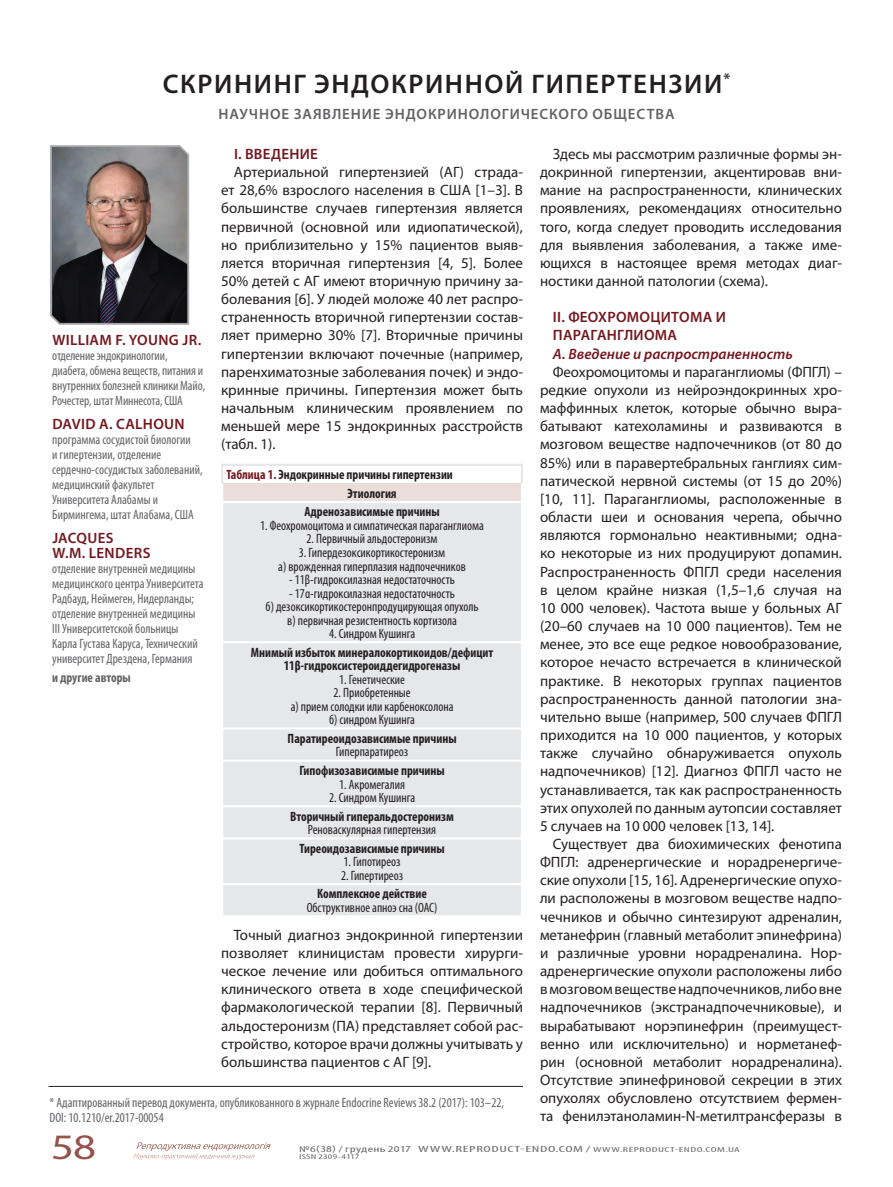
<style>
.page{position:relative;width:893px;height:1187px;background:#fff}
.page>*{position:absolute;margin:0;border:0;box-sizing:border-box;transform-origin:0 0}
.t1{font:35.85px "Myriad Pro";color:#95534b;scale:1.25 1}
.t2{font:600 27px "Myriad Pro";letter-spacing:.06em;color:#231f20}
.t3{font:15px/18.1px "Myriad Pro";color:#231f20;text-align:justify}
.t4{font:600 15px/18.1px "Myriad Pro";letter-spacing:.015em;color:#741820}
.t5{font:600 15px "Myriad Pro";letter-spacing:.06em;color:#636366}
.t6{font:italic 600 15px "Myriad Pro";color:#741820}
.t7{font:condensed 13.5px/15px "Myriad Pro";color:#636366}
.t8{font:condensed 13.5px/13.5px "Myriad Pro";color:#231f20;text-align:center}
.t9{font:700 condensed 13.5px/13.5px "Myriad Pro";color:#231f20;text-align:center}
.t10{font:700 condensed 13.5px "Myriad Pro";color:#636366}
.t11{font:condensed 9px "Myriad Pro";letter-spacing:.035em;color:#6c6d70;scale:1.67 1}
.t12{font:condensed 7.2px "Myriad Pro";letter-spacing:.01em;color:#6c6d70;scale:1.67 1}
.s1{color:#741820}
.s2{font-size:7.2px}
</style>
<div class="page">
<svg style="left:133px;top:1142px;width:138px;height:17px"></svg>
<svg style="left:50px;top:145px;width:139px;height:179px;background:#6a6363"></svg>
<hr style="left:48px;top:1086px;width:475px;height:1px;background:#231f20">
<div style="left:222px;top:483px;width:300px;height:19px;background:#ebddd9"></div>
<div style="left:223px;top:503px;width:298px;height:412px;background:#e6e7e9"></div>
<hr style="left:221px;top:463px;width:302px;height:3px;background:#e6e7e9">
<svg style="left:221px;top:466px;width:2px;height:35px"></svg>
<svg style="left:521px;top:466px;width:2px;height:35px"></svg>
<hr style="left:221px;top:501px;width:302px;height:2px;background:#fff">
<hr style="left:221px;top:641px;width:302px;height:2px;background:#fff">
<hr style="left:221px;top:727px;width:302px;height:2px;background:#fff">
<hr style="left:221px;top:759px;width:302px;height:2px;background:#fff">
<hr style="left:221px;top:805px;width:302px;height:2px;background:#fff">
<hr style="left:221px;top:837px;width:302px;height:2px;background:#fff">
<hr style="left:221px;top:882px;width:302px;height:3px;background:#fff">
<h2 class="t2" style="left:163px;top:66px;width:569px">СКРИНИНГ ЭНДОКРИННОЙ ГИПЕРТЕНЗИИ<sup>*</sup></h2>
<p class="t5" style="left:218px;top:104px;width:458px">НАУЧНОЕ ЗАЯВЛЕНИЕ ЭНДОКРИНОЛОГИЧЕСКОГО ОБЩЕСТВА</p>
<p class="t4" style="left:52px;top:331px;width:150px">WILLIAM F. YOUNG JR.</p>
<p class="t7" style="left:52px;top:348px;width:154px">отделение эндокринологии, диабета, обмена веществ, питания и внутренних болезней клиники Майо,<br>Рочестер, штат Миннесота, США</p>
<p class="t4" style="left:52px;top:414px;width:134px">DAVID A. CALHOUN</p>
<p class="t7" style="left:52px;top:432px;width:152px">программа сосудистой биологии<br>и гипертензии, отделение сердечно-сосудистых заболеваний, медицинский факультет<br>Университета Алабамы и<br>Бирмингема, штат Алабама, США</p>
<p class="t4" style="left:52px;top:529px;width:100px;line-height:15px">JACQUES<br>W.M. LENDERS</p>
<p class="t7" style="left:52px;top:560px;width:153px">отделение внутренней медицины медицинского центра Университета Радбауд, Неймеген, Нидерланды; отделение внутренней медицины III Университетской больницы Карла Густава Каруса, Технический университет Дрездена, Германия</p>
<p class="t10" style="left:52px;top:669px;width:80px">и другие авторы</p>
<p class="t4" style="left:234px;top:144px;width:85px">I. ВВЕДЕНИЕ</p>
<p class="t3" style="left:221px;top:163px;width:303px;text-indent:13px">Артериальной гипертензией (АГ) страда&shy;ет 28,6% взрослого населения в США [1–3]. В большинстве случаев гипертензия является первичной (основной или идиопатической), но приблизительно у 15% пациентов выяв&shy;ляется вторичная гипертензия [4, 5]. Более 50% детей с АГ имеют вторичную причину за&shy;болевания [6]. У людей моложе 40 лет распро&shy;страненность вторичной гипертензии состав&shy;ляет примерно 30% [7]. Вторичные причины гипертензии включают почечные (например, паренхиматозные заболевания почек) и эндо&shy;кринные причины. Гипертензия может быть начальным клиническим проявлением по меньшей мере 15 эндокринных расстройств (табл. 1).</p>
<p class="t9" style="left:226px;top:467px;width:228px"><span class="s1">Таблица 1.</span> Эндокринные причины гипертензии</p>
<p class="t9" style="left:347px;top:486px;width:51px">Этиология</p>
<p class="t9" style="left:304px;top:505px;width:137px">Адренозависимые причины</p>
<p class="t8" style="left:260px;top:518px;width:225px">1. Феохромоцитома и симпатическая параганглиома</p>
<p class="t8" style="left:306px;top:532px;width:133px">2. Первичный альдостеронизм</p>
<p class="t8" style="left:278px;top:545px;width:189px">3. Гипердезоксикортикостеронизм<br>а) врожденная гиперплазия надпочечников</p>
<p class="t8" style="left:289px;top:572px;width:167px">- 11β-гидроксилазная недостаточность</p>
<p class="t8" style="left:266px;top:586px;width:214px">- 17α-гидроксилазная недостаточность<br>б) дезоксикортикостеронпродуцирующая опухоль в) первичная резистентность кортизола</p>
<p class="t8" style="left:329px;top:626px;width:88px">4. Синдром Кушинга</p>
<p class="t9" style="left:251px;top:645px;width:244px">Мнимый избыток минералокортикоидов/дефицит<br>11β-гидроксистероиддегидрогеназы</p>
<p class="t8" style="left:339px;top:672px;width:67px">1. Генетические</p>
<p class="t8" style="left:291px;top:685px;width:164px">2. Приобретенные<br>а) прием солодки или карбеноксолона б) синдром Кушинга</p>
<p class="t9" style="left:288px;top:731px;width:170px">Паратиреоидозависимые причины</p>
<p class="t8" style="left:336px;top:745px;width:74px">Гиперпаратиреоз</p>
<p class="t9" style="left:299px;top:763px;width:147px">Гипофизозависимые причины</p>
<p class="t8" style="left:339px;top:777px;width:67px">1. Акромегалия</p>
<p class="t8" style="left:329px;top:790px;width:88px">2. Синдром Кушинга</p>
<p class="t9" style="left:290px;top:809px;width:165px">Вторичный гиперальдостеронизм</p>
<p class="t8" style="left:308px;top:822px;width:130px">Реноваскулярная гипертензия</p>
<p class="t9" style="left:300px;top:841px;width:146px">Тиреоидозависимые причины</p>
<p class="t8" style="left:343px;top:854px;width:59px">1. Гипотиреоз</p>
<p class="t8" style="left:341px;top:868px;width:64px">2. Гипертиреоз</p>
<p class="t9" style="left:317px;top:886px;width:111px">Комплексное действие</p>
<p class="t8" style="left:307px;top:900px;width:132px">Обструктивное апноэ сна (ОАС)</p>
<p class="t3" style="left:221px;top:925px;width:303px;text-indent:13px">Точный диагноз эндокринной гипертензии позволяет клиницистам провести хирурги&shy;ческое лечение или добиться оптимального клинического ответа в ходе специфической фармакологической терапии [8]. Первичный альдостеронизм (ПА) представляет собой рас&shy;стройство, которое врачи должны учитывать у большинства пациентов с АГ [9].</p>
<p class="t7" style="left:50px;top:1094px;width:456px">* Адаптированный перевод документа, опубликованного в журнале Endocrine Reviews 38.2 (2017): 103–22,<br>DOI: 10.1210/er.2017-00054</p>
<p class="t3" style="left:540px;top:144px;width:303px;text-indent:13px">Здесь мы рассмотрим различные формы эн&shy;докринной гипертензии, акцентировав вни&shy;мание на распространенности, клинических проявлениях, рекомендациях относительно того, когда следует проводить исследования для выявления заболевания, а также име&shy;ющихся в настоящее время методах диаг&shy;ностики данной патологии (схема).</p>
<p class="t4" style="left:553px;top:308px;width:174px">II. ФЕОХРОМОЦИТОМА И<br>ПАРАГАНГЛИОМА</p>
<p class="t6" style="left:553px;top:344px;width:242px">A. Введение и распространенность</p>
<p class="t3" style="left:540px;top:362px;width:303px;text-indent:13px">Феохромоцитомы и параганглиомы (ФПГЛ) – редкие опухоли из нейроэндокринных хро&shy;маффинных клеток, которые обычно выра&shy;батывают катехоламины и развиваются в мозговом веществе надпочечников (от 80 до 85%) или в паравертебральных ганглиях сим&shy;патической нервной системы (от 15 до 20%) [10, 11]. Параганглиомы, расположенные в области шеи и основания черепа, обычно являются гормонально неактивными; одна&shy;ко некоторые из них продуцируют допамин.<br>Распространенность ФПГЛ среди населения в целом крайне низкая (1,5–1,6 случая на 10 000 человек). Частота выше у больных АГ (20–60 случаев на 10 000 пациентов). Тем не менее, это все еще редкое новообразование, которое нечасто встречается в клинической практике. В некоторых группах пациентов распространенность данной патологии зна&shy;чительно выше (например, 500 случаев ФПГЛ приходится на 10 000 пациентов, у которых также случайно обнаруживается опухоль надпочечников) [12]. Диагноз ФПГЛ часто не устанавливается, так как распространенность этих опухолей по данным аутопсии составляет 5 случаев на 10 000 человек [13, 14].</p>
<p class="t3" style="left:540px;top:834px;width:303px;text-indent:13px">Существует два биохимических фенотипа ФПГЛ: адренергические и норадренергиче&shy;ские опухоли [15, 16]. Адренергические опухо&shy;ли расположены в мозговом веществе надпо&shy;чечников и обычно синтезируют адреналин, метанефрин (главный метаболит эпинефрина) и различные уровни норадреналина. Нор&shy;адренергические опухоли расположены либо в мозговом веществе надпочечников, либо вне надпочечников (экстранадпочечниковые), и вырабатывают норэпинефрин (преимущест&shy;венно или исключительно) и норметанеф&shy;рин (основной метаболит норадреналина).<br>Отсутствие эпинефриновой секреции в этих опухолях обусловлено отсутствием фермен&shy;та фенилэтаноламин-N-метилтрансферазы в</p>
<h1 class="t1" style="left:51px;top:1124px;width:38px">58</h1>
<p class="t11" style="left:299px;top:1142px;width:265px">№6(38) / грудень 2017 WWW.REPRODUCT-ENDO.COM / <span class="s2">WWW.REPRODUCT-ENDO.COM.UA</span></p>
<p class="t12" style="left:299px;top:1152px;width:37px">ISSN 2309-4117</p>
</div>
